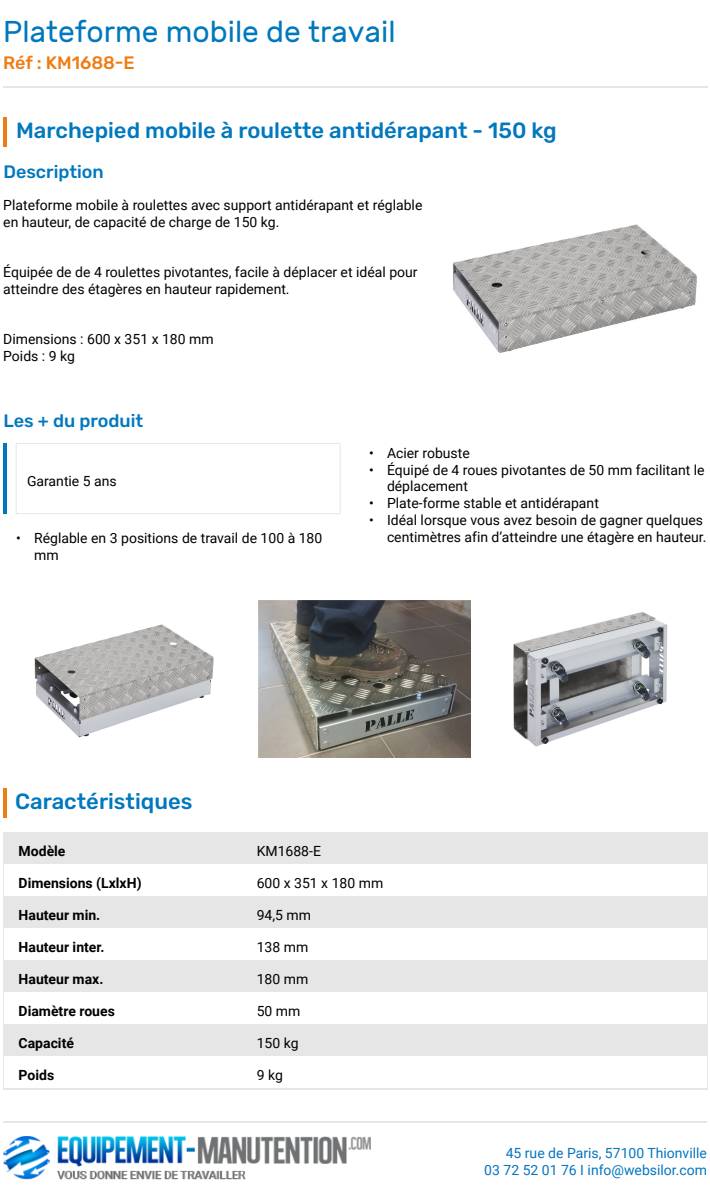
<style>
.page{position:relative;width:710px;height:1200px;background:#fff}
.page>*{position:absolute;margin:0;border:0;box-sizing:border-box;transform-origin:0 0}
.t1{font:30px "Rubik";color:#0078be}
.t2{font:500 22px "Rubik";color:#0078be}
.t3{font:500 18px "Rubik";color:#0078be}
.t4{font:500 18px "Rubik";color:#ef7c12}
.t5{font:14px/16.8px "Roboto";color:#000}
.t6{font:700 14px "Roboto";color:#000}
.t7{font:14px "Roboto";color:#0475be}
</style>
<div class="page">
<hr style="left:3px;top:1121px;width:704px;height:2px;background:#e6e6e6">
<img style="left:3px;top:1137px;width:368px;height:43px">
<hr style="left:3px;top:118px;width:4px;height:29px;background:#ef7c12">
<hr style="left:3px;top:444px;width:4px;height:70px;background:#0078be">
<div style="left:16px;top:443px;width:325px;height:71px;border:1px solid #e6e6e6"></div>
<hr style="left:3px;top:789px;width:4px;height:29px;background:#ef7c12">
<div style="left:5px;top:832px;width:702px;height:32px;background:#e6e6e6"></div>
<div style="left:5px;top:896px;width:702px;height:32px;background:#e6e6e6"></div>
<div style="left:5px;top:960px;width:702px;height:32px;background:#e6e6e6"></div>
<hr style="left:3px;top:86px;width:704px;height:2px;background:#e6e6e6">
<div style="left:5px;top:1024px;width:702px;height:32px;background:#e6e6e6"></div>
<img style="left:452px;top:224px;width:245px;height:129px">
<img style="left:34px;top:624px;width:180px;height:114px">
<img style="left:259px;top:600px;width:212px;height:158px">
<img style="left:513px;top:612px;width:155px;height:135px">
<p class="t1" style="left:3px;top:15px;width:394px">Plateforme mobile de travail</p>
<p class="t4" style="left:3px;top:52px;width:133px">Réf : KM1688-E</p>
<p class="t2" style="left:16px;top:118px;width:542px">Marchepied mobile à roulette antidérapant - 150 kg</p>
<p class="t3" style="left:3px;top:162px;width:102px">Description</p>
<p class="t5" style="left:3px;top:196px;width:421px">Plateforme mobile à roulettes avec support antidérapant et réglable en hauteur, de capacité de charge de 150 kg.</p>
<p class="t5" style="left:3px;top:263px;width:416px">Équipée de de 4 roulettes pivotantes, facile à déplacer et idéal pour atteindre des étagères en hauteur rapidement.</p>
<p class="t5" style="left:3px;top:331px;width:212px">Dimensions : 600 x 351 x 180 mm</p>
<p class="t5" style="left:3px;top:347px;width:73px">Poids : 9 kg</p>
<p class="t3" style="left:3px;top:410px;width:141px">Les + du produit</p>
<p class="t5" style="left:27px;top:472px;width:91px">Garantie 5 ans</p>
<p class="t5" style="left:34px;top:530px;width:290px;text-indent:-18px">• Réglable en 3 positions de travail de 100 à 180 mm</p>
<p class="t5" style="left:369px;top:444px;width:102px">• Acier robuste</p>
<p class="t5" style="left:387px;top:461px;width:319px;text-indent:-18px">• Équipé de 4 roues pivotantes de 50 mm facilitant le déplacement</p>
<p class="t5" style="left:369px;top:494px;width:231px">• Plate-forme stable et antidérapant</p>
<p class="t5" style="left:369px;top:511px;width:339px;text-align:right">• Idéal lorsque vous avez besoin de gagner quelques centimètres afin d’atteindre une étagère en hauteur.</p>
<p class="t2" style="left:15px;top:789px;width:179px">Caractéristiques</p>
<p class="t6" style="left:19px;top:841px;width:48px">Modèle</p>
<p class="t5" style="left:257px;top:842px;width:66px">KM1688-E</p>
<p class="t6" style="left:19px;top:873px;width:124px">Dimensions (LxlxH)</p>
<p class="t5" style="left:257px;top:874px;width:128px">600 x 351 x 180 mm</p>
<p class="t6" style="left:19px;top:905px;width:83px">Hauteur min.</p>
<p class="t5" style="left:257px;top:906px;width:56px">94,5 mm</p>
<p class="t6" style="left:19px;top:937px;width:87px">Hauteur inter.</p>
<p class="t5" style="left:257px;top:938px;width:53px">138 mm</p>
<p class="t6" style="left:19px;top:969px;width:86px">Hauteur max.</p>
<p class="t5" style="left:257px;top:970px;width:53px">180 mm</p>
<p class="t6" style="left:19px;top:1001px;width:98px">Diamètre roues</p>
<p class="t5" style="left:257px;top:1002px;width:45px">50 mm</p>
<p class="t6" style="left:19px;top:1033px;width:57px">Capacité</p>
<p class="t5" style="left:257px;top:1034px;width:44px">150 kg</p>
<p class="t6" style="left:19px;top:1065px;width:37px">Poids</p>
<p class="t5" style="left:257px;top:1066px;width:28px">9 kg</p>
<p class="t7" style="left:506px;top:1143px;width:203px">45 rue de Paris, 57100 Thionville</p>
<p class="t7" style="left:484px;top:1160px;width:224px">03 72 52 01 76 I info@websilor.com</p>
</div>
